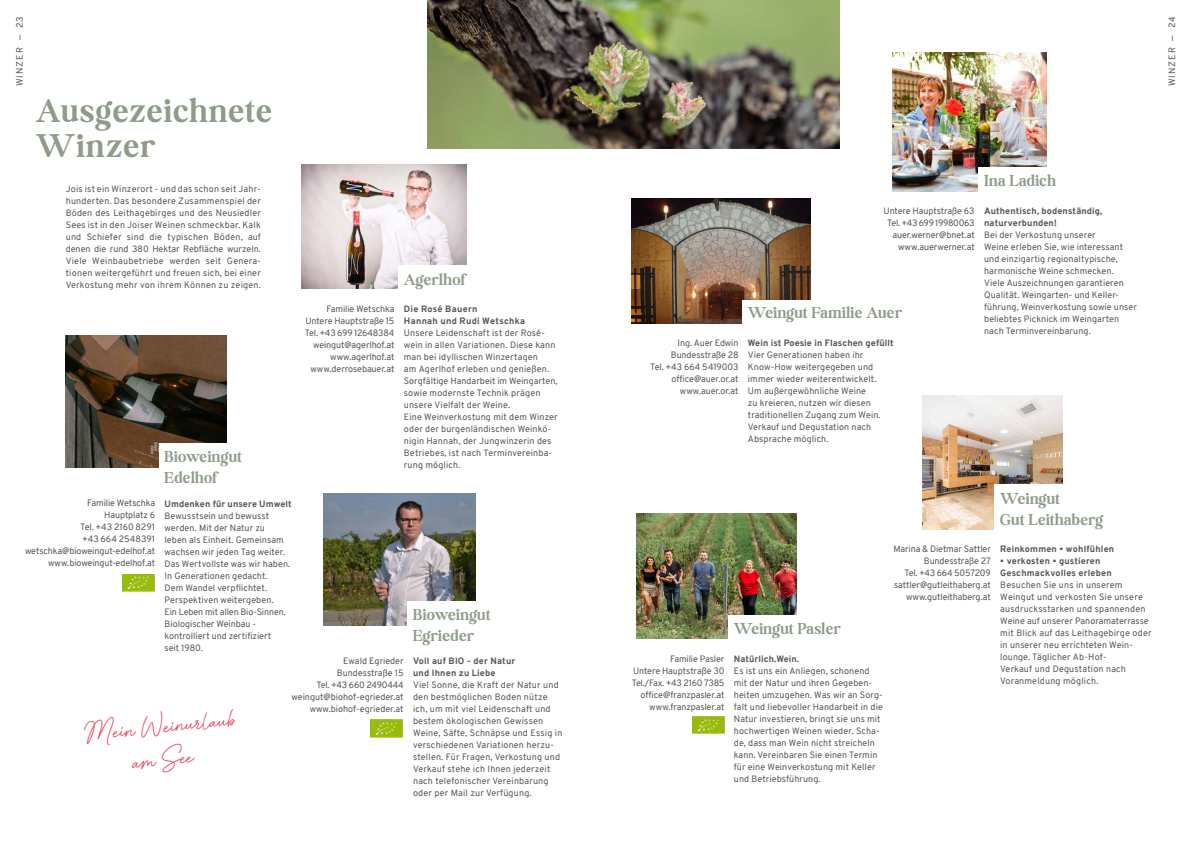
<style>
.page{position:relative;width:1191px;height:842px;background:#fff}
.page>*{position:absolute;margin:0;border:0;box-sizing:border-box;transform-origin:0 0}
.t1{font:500 35.2px/35.2px "Boston Angel";letter-spacing:.04em;color:#8f9c88}
.t2{font:700 26.4px/32.6px "Kalista Script";color:#e83c5e;text-align:center}
.t3{font:500 17px/21px "Boston Angel";letter-spacing:.025em;color:#8f9c88}
.t4{font:9px/12px "Overpass";letter-spacing:.01em;color:#575756}
.t5{font:9px/12px "Overpass";letter-spacing:-.01em;color:#575756;text-align:right}
.t6{font:800 9px/12px "Overpass";letter-spacing:.015em;color:#575756}
.t7{font:9px/12px "Overpass";letter-spacing:-.015em;color:#575756;text-align:right}
.t8{font:9px "Overpass";letter-spacing:.115em;color:#575756}
</style>
<div class="page">
<img style="left:427px;top:0;width:412px;height:149px">
<img style="left:302px;top:164px;width:164px;height:125px">
<div style="left:398px;top:265px;width:158px;height:32px;background:#fff"></div>
<img style="left:922px;top:395px;width:140px;height:135px">
<div style="left:994px;top:484px;width:158px;height:52px;background:#fff"></div>
<img style="left:632px;top:199px;width:178px;height:124px">
<div style="left:742px;top:300px;width:158px;height:31px;background:#fff"></div>
<img style="left:323px;top:493px;width:152px;height:132px">
<div style="left:407px;top:602px;width:158px;height:45px;background:#fff"></div>
<img style="left:65px;top:336px;width:162px;height:131px">
<div style="left:159px;top:444px;width:157px;height:45px;background:#fff"></div>
<img style="left:122px;top:574px;width:32px;height:17px">
<img style="left:371px;top:720px;width:32px;height:17px">
<img style="left:892px;top:52px;width:154px;height:139px">
<div style="left:978px;top:168px;width:158px;height:31px;background:#fff"></div>
<img style="left:636px;top:514px;width:160px;height:125px">
<div style="left:728px;top:615px;width:157px;height:31px;background:#fff"></div>
<img style="left:692px;top:716px;width:32px;height:17px">
<p class="t8" style="left:13px;top:86px;width:72px;rotate:-90deg">WINZER — 23</p>
<p class="t8" style="left:1165px;top:86px;width:72px;rotate:-90deg">WINZER — 24</p>
<h1 class="t1" style="left:36px;top:93px;width:237px">Ausgezeichnete<br>Winzer</h1>
<p class="t4" style="left:66px;top:183px;width:197px;text-align:justify">Jois ist ein Winzerort - und das schon seit Jahr&shy;hunderten. Das besondere Zusammenspiel der Böden des Leithagebirges und des Neusiedler Sees ist in den Joiser Weinen schmeckbar. Kalk und Schiefer sind die typischen Böden, auf denen die rund 380 Hektar Rebfläche wurzeln.<br>Viele Weinbaubetriebe werden seit Genera&shy;tionen weitergeführt und freuen sich, bei einer Verkostung mehr von ihrem Können zu zeigen.</p>
<p class="t7" style="left:25px;top:497px;width:132px">Familie Wetschka<br>Hauptplatz 6<br>Tel. +43 2160 8291<br>+43 664 2548391 wetschka@bioweingut-edelhof.at www.bioweingut-edelhof.at</p>
<h3 class="t3" style="left:164px;top:446px;width:79px">Bioweingut<br>Edelhof</h3>
<p class="t6" style="left:164px;top:497px;width:129px">Umdenken für unsere Umwelt</p>
<p class="t4" style="left:164px;top:509px;width:127px">Bewusstsein und bewusst werden. Mit der Natur zu<br>leben als Einheit. Gemeinsam wachsen wir jeden Tag weiter.<br>Das Wertvollste was wir haben.<br>In Generationen gedacht.<br>Dem Wandel verpflichtet.<br>Perspektiven weitergeben.<br>Ein Leben mit allen Bio-Sinnen.<br>Biologischer Weinbau - kontrolliert und zertifiziert<br>seit 1980.</p>
<p class="t5" style="left:305px;top:303px;width:91px">Familie Wetschka<br>Untere Hauptstraße 15<br>Tel. +43 699 12648384 weingut@agerlhof.at www.agerlhof.at www.derrosebauer.at</p>
<h3 class="t3" style="left:404px;top:268px;width:63px">Agerlhof</h3>
<p class="t6" style="left:404px;top:303px;width:123px">Die Rosé Bauern<br>Hannah und Rudi Wetschka</p>
<p class="t4" style="left:404px;top:327px;width:155px">Unsere Leidenschaft ist der Rosé&shy;wein in allen Variationen. Diese kann man bei idyllischen Winzertagen<br>am Agerlhof erleben und genießen.<br>Sorgfältige Handarbeit im Weingarten, sowie modernste Technik prägen unsere Vielfalt der Weine.<br>Eine Weinverkostung mit dem Winzer oder der burgenländischen Weinkö&shy;nigin Hannah, der Jungwinzerin des Betriebes, ist nach Terminvereinba&shy;rung möglich.</p>
<h3 class="t3" style="left:413px;top:604px;width:79px">Bioweingut<br>Egrieder</h3>
<h2 class="t2" style="left:82px;top:715px;width:153px;rotate:-6deg">Mein Weinurlaub am See</h2>
<p class="t4" style="left:291px;top:655px;width:114px;text-align:right">Ewald Egrieder<br>Bundesstraße 15<br>Tel. +43 660 2490444 weingut@biohof-egrieder.at www.biohof-egrieder.at</p>
<p class="t6" style="left:413px;top:655px;width:104px">Voll auf BIO - der Natur und Ihnen zu Liebe</p>
<p class="t4" style="left:413px;top:679px;width:151px">Viel Sonne, die Kraft der Natur und den bestmöglichen Boden nütze ich, um mit viel Leidenschaft und bestem ökologischen Gewissen Weine, Säfte, Schnäpse und Essig in verschiedenen Variationen herzu&shy;stellen. Für Fragen, Verkostung und Verkauf stehe ich Ihnen jederzeit nach telefonischer Vereinbarung oder per Mail zur Verfügung.</p>
<p class="t5" style="left:883px;top:205px;width:93px">Untere Hauptstraße 63<br>Tel. +43 699 19980063 auer.werner@bnet.at www.auerwerner.at</p>
<p class="t5" style="left:650px;top:337px;width:90px">Ing. Auer Edwin<br>Bundesstraße 28<br>Tel. +43 664 5419003 office@auer.or.at www.auer.or.at</p>
<h3 class="t3" style="left:748px;top:302px;width:156px">Weingut Familie Auer</h3>
<p class="t6" style="left:748px;top:337px;width:147px">Wein ist Poesie in Flaschen gefüllt</p>
<p class="t4" style="left:748px;top:349px;width:134px">Vier Generationen haben ihr<br>Know-How weitergegeben und immer wieder weiterentwickelt.<br>Um außergewöhnliche Weine<br>zu kreieren, nutzen wir diesen traditionellen Zugang zum Wein.<br>Verkauf und Degustation nach<br>Absprache möglich.</p>
<h3 class="t3" style="left:984px;top:170px;width:73px">Ina Ladich</h3>
<p class="t6" style="left:984px;top:205px;width:120px">Authentisch, bodenständig, naturverbunden!</p>
<p class="t4" style="left:984px;top:229px;width:154px">Bei der Verkostung unserer<br>Weine erleben Sie, wie interessant und einzigartig regionaltypische, harmonische Weine schmecken.<br>Viele Auszeichnungen garantieren Qualität. Weingarten- und Keller&shy;führung, Weinverkostung sowie unser beliebtes Picknick im Weingarten nach Terminvereinbarung.</p>
<p class="t5" style="left:632px;top:652px;width:94px">Familie Pasler<br>Untere Hauptstraße 30<br>Tel./Fax. +43 2160 7385 office@franzpasler.at www.franzpasler.at</p>
<h3 class="t3" style="left:734px;top:618px;width:108px">Weingut Pasler</h3>
<p class="t6" style="left:734px;top:652px;width:67px">Natürlich.Wein.</p>
<p class="t4" style="left:734px;top:664px;width:151px">Es ist uns ein Anliegen, schonend mit der Natur und ihren Gegeben&shy;heiten umzugehen. Was wir an Sorg&shy;falt und liebevoller Handarbeit in die Natur investieren, bringt sie uns mit hochwertigen Weinen wieder. Scha&shy;de, dass man Wein nicht streicheln kann. Vereinbaren Sie einen Termin für eine Weinverkostung mit Keller und Betriebsführung.</p>
<p class="t5" style="left:893px;top:543px;width:99px">Marina &amp; Dietmar Sattler<br>Bundesstraße 27<br>Tel. +43 664 5057209 sattler@gutleithaberg.at www.gutleithaberg.at</p>
<h3 class="t3" style="left:1000px;top:488px;width:104px">Weingut<br>Gut Leithaberg</h3>
<p class="t6" style="left:1000px;top:543px;width:115px">Reinkommen • wohlfühlen</p>
<p class="t6" style="left:1000px;top:555px;width:113px">• verkosten • gustieren<br>Geschmackvolles erleben</p>
<p class="t4" style="left:1000px;top:579px;width:153px">Besuchen Sie uns in unserem<br>Weingut und verkosten Sie unsere ausdrucksstarken und spannenden<br>Weine auf unserer Panoramaterrasse mit Blick auf das Leithagebirge oder in unserer neu errichteten Wein&shy;lounge. Täglicher Ab-Hof-<br>Verkauf und Degustation nach<br>Voranmeldung möglich.</p>
</div>
